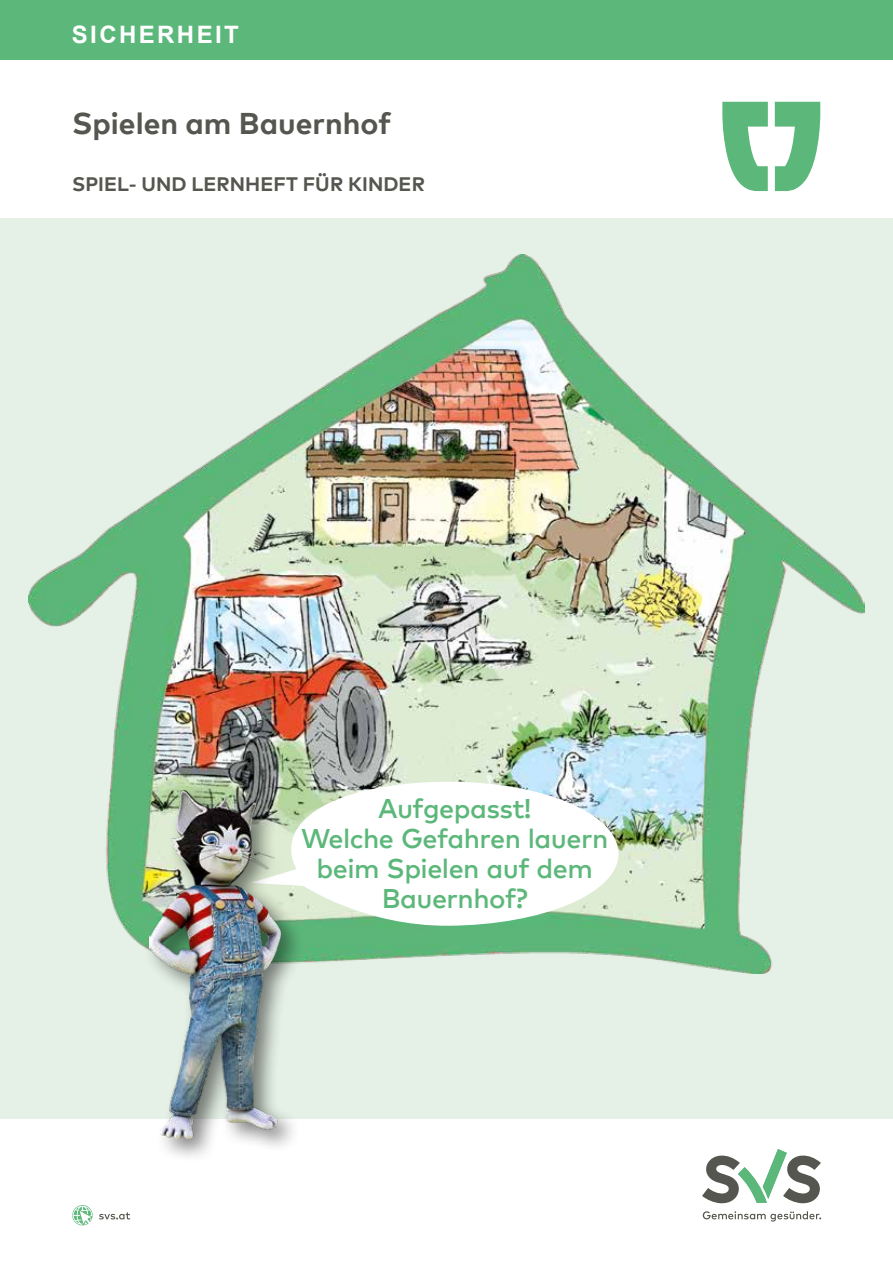
<style>
.page{position:relative;width:893px;height:1263px;background:#fff}
.page>*{position:absolute;margin:0;border:0;box-sizing:border-box;transform-origin:0 0}
.t1{font:700 30px "Mark Offc Pro";color:#565650}
.t2{font:500 27px/30px "Mark Offc Pro";letter-spacing:-.02em;color:#5cb77a;text-align:center}
.t3{font:700 24px "Arial";letter-spacing:.1em;color:#fff}
.t4{font:700 19.5px "Mark Offc Pro";letter-spacing:.005em;color:#565650}
</style>
<div class="page">
<svg style="left:702px;top:1149px;width:119px;height:55px"></svg>
<svg style="left:703px;top:1211px;width:118px;height:10px"></svg>
<svg style="left:72px;top:1205px;width:21px;height:20px"></svg>
<svg style="left:99px;top:1212px;width:31px;height:7px"></svg>
<div style="left:0;top:0;width:893px;height:60px;background:#5cb77a"></div>
<svg style="left:722px;top:102px;width:46px;height:89px"></svg>
<svg style="left:775px;top:102px;width:45px;height:89px"></svg>
<div style="left:0;top:218px;width:893px;height:900px;background:#e5f1e6"></div>
<img style="left:28px;top:254px;width:837px;height:720px">
<svg style="left:246px;top:781px;width:373px;height:145px;background:#eef4f0"></svg>
<div style="left:143px;top:784px;width:162px;height:379px;background:#000;opacity:.5"></div>
<img style="left:149px;top:790px;width:132px;height:348px">
<p class="t3" style="left:72px;top:18px;width:168px">SICHERHEIT</p>
<p class="t1" style="left:72px;top:101px;width:320px">Spielen am Bauernhof</p>
<p class="t4" style="left:72px;top:169px;width:354px">SPIEL- UND LERNHEFT FÜR KINDER</p>
<p class="t2" style="left:301px;top:791px;width:309px">Aufgepasst!<br>Welche Gefahren lauern beim Spielen auf dem<br>Bauernhof?</p>
</div>
